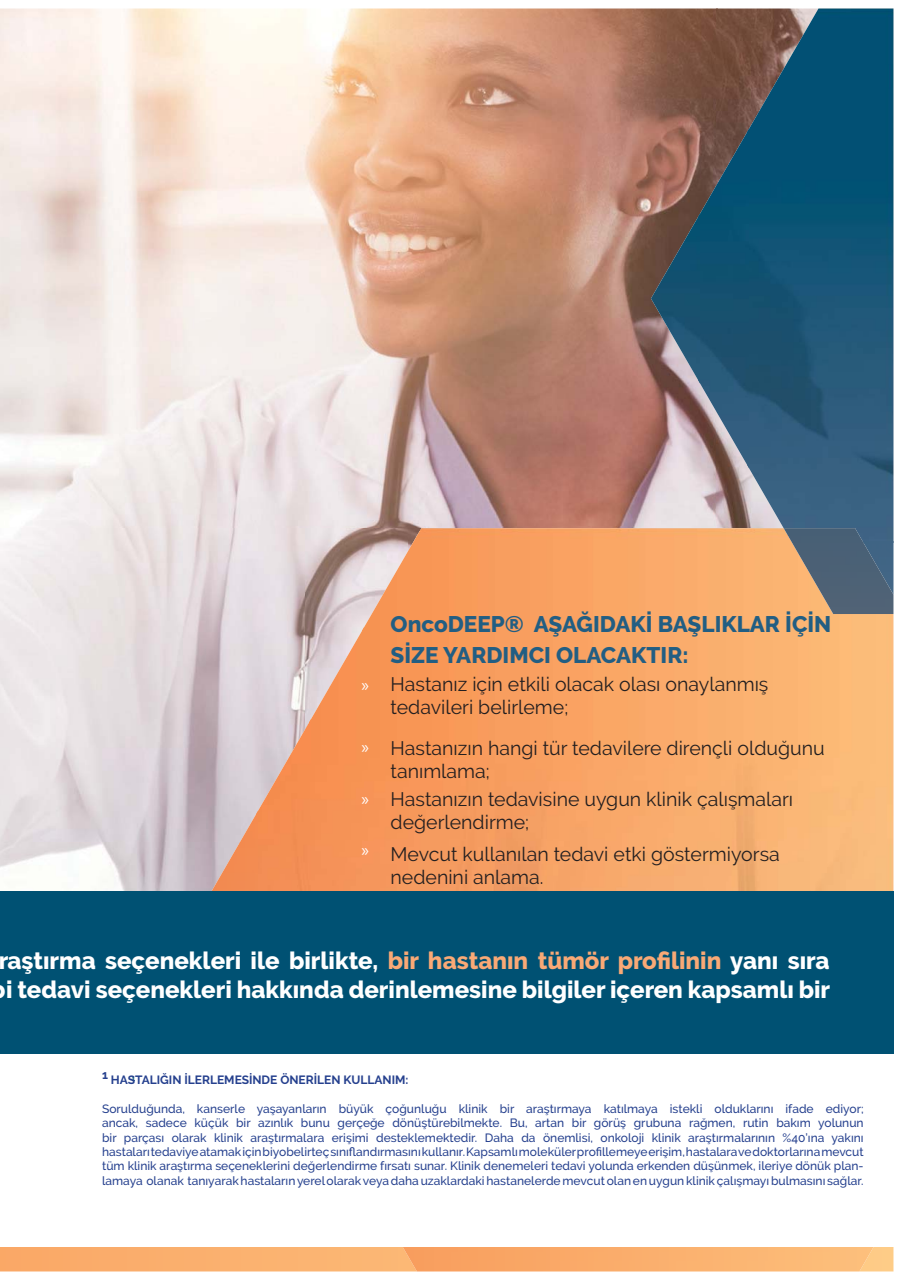
<style>
.page{position:relative;width:902px;height:1280px;background:#fff}
.page>*{position:absolute;margin:0;border:0;box-sizing:border-box;transform-origin:0 0}
.t1{font:800 24px/28.8px "Raleway";color:#fff;text-align:center}
.t2{font:800 22.5px/30.6px "Raleway";color:#225e83}
.t3{font:19.5px/23.4px "Raleway";color:#231f20}
.t4{font:18px "Myriad Pro";color:#fff}
.t5{font:500 12px/14.4px "Raleway";color:#25408e;text-align:justify}
.t6{font:700 12px "Raleway";color:#25408e}
.t7{font:700 7.05px "Raleway";color:#005173}
.s1{color:#f9a976}
</style>
<div class="page">
<div style="left:0;top:1247px;width:893px;height:24px;background:#fab06e"></div>
<img style="left:1px;top:9px;width:715px;height:520px">
<img style="left:716px;top:9px;width:31px;height:102px">
<img style="left:716px;top:111px;width:31px;height:3px">
<img style="left:716px;top:489px;width:31px;height:39px">
<img style="left:0;top:529px;width:306px;height:313px">
<img style="left:306px;top:529px;width:57px;height:157px">
<img style="left:306px;top:686px;width:4px;height:33px">
<img style="left:0;top:842px;width:204px;height:49px">
<img style="left:0;top:9px;width:1px;height:649px">
<svg style="left:893px;top:614px;width:1px;height:598px"></svg>
<img style="left:401px;top:1247px;width:474px;height:24px">
<img style="left:363px;top:528px;width:477px;height:363px">
<img style="left:310px;top:627px;width:53px;height:264px">
<img style="left:256px;top:719px;width:54px;height:172px">
<img style="left:204px;top:811px;width:53px;height:80px">
<div style="left:0;top:891px;width:893px;height:177px;background:#005173"></div>
<div style="left:0;top:1054px;width:893px;height:193px;background:#fff"></div>
<img style="left:747px;top:9px;width:71px;height:533px">
<img style="left:698px;top:114px;width:50px;height:375px">
<img style="left:651px;top:213px;width:48px;height:171px">
<svg style="left:818px;top:9px;width:76px;height:605px"></svg>
<img style="left:783px;top:528px;width:110px;height:86px">
<h3 class="t4" style="left:361px;top:675px;width:9px">»</h3>
<h3 class="t4" style="left:361px;top:736px;width:9px">»</h3>
<h3 class="t4" style="left:361px;top:788px;width:9px">»</h3>
<h3 class="t4" style="left:361px;top:839px;width:9px">»</h3>
<h2 class="t2" style="left:390px;top:609px;width:442px">OncoDEEP® AŞAĞIDAKİ BAŞLIKLAR İÇİN<br>SİZE YARDIMCI OLACAKTIR:</h2>
<h3 class="t3" style="left:390px;top:672px;width:379px">Hastanız için etkili olacak olası onaylanmış tedavileri belirleme;</h3>
<h3 class="t3" style="left:390px;top:736px;width:435px">Hastanızın hangi tür tedavilere dirençli olduğunu tanımlama;</h3>
<h3 class="t3" style="left:390px;top:787px;width:404px">Hastanızın tedavisine uygun klinik çalışmaları değerlendirme;</h3>
<h3 class="t3" style="left:390px;top:842px;width:391px">Mevcut kullanılan tedavi etki göstermiyorsa nedenini anlama.</h3>
<h1 class="t1" style="left:-2px;top:946px;width:833px">raştırma seçenekleri ile birlikte, <span class="s1">bir hastanın tümör profilinin</span> yanı sıra i tedavi seçenekleri hakkında derinlemesine bilgiler içeren kapsamlı bir</h1>
<p class="t6" style="left:102px;top:1073px;width:308px">1 HASTALIĞIN İLERLEMESİNDE ÖNERİLEN KULLANIM:</p>
<p class="t5" style="left:102px;top:1101px;width:763px">Sorulduğunda, kanserle yaşayanların büyük çoğunluğu klinik bir araştırmaya katılmaya istekli olduklarını ifade ediyor; ancak, sadece küçük bir azınlık bunu gerçeğe dönüştürebilmekte. Bu, artan bir görüş grubuna rağmen, rutin bakım yolunun bir parçası olarak klinik araştırmalara erişimi desteklemektedir. Daha da önemlisi, onkoloji klinik araştırmalarının %40’ına yakını hastaları tedaviye atamak için biyobelirteç sınıflandırmasını kullanır. Kapsamlı moleküler profillemeye erişim, hastalara ve doktorlarına mevcut tüm klinik araştırma seçeneklerini değerlendirme fırsatı sunar. Klinik denemeleri tedavi yolunda erkenden düşünmek, ileriye dönük plan&shy;lamaya olanak tanıyarak hastaların yerel olarak veya daha uzaklardaki hastanelerde mevcut olan en uygun klinik çalışmayı bulmasını sağlar.</p>
<p class="t7" style="left:132px;top:1075px;width:5px">1</p>
</div>
